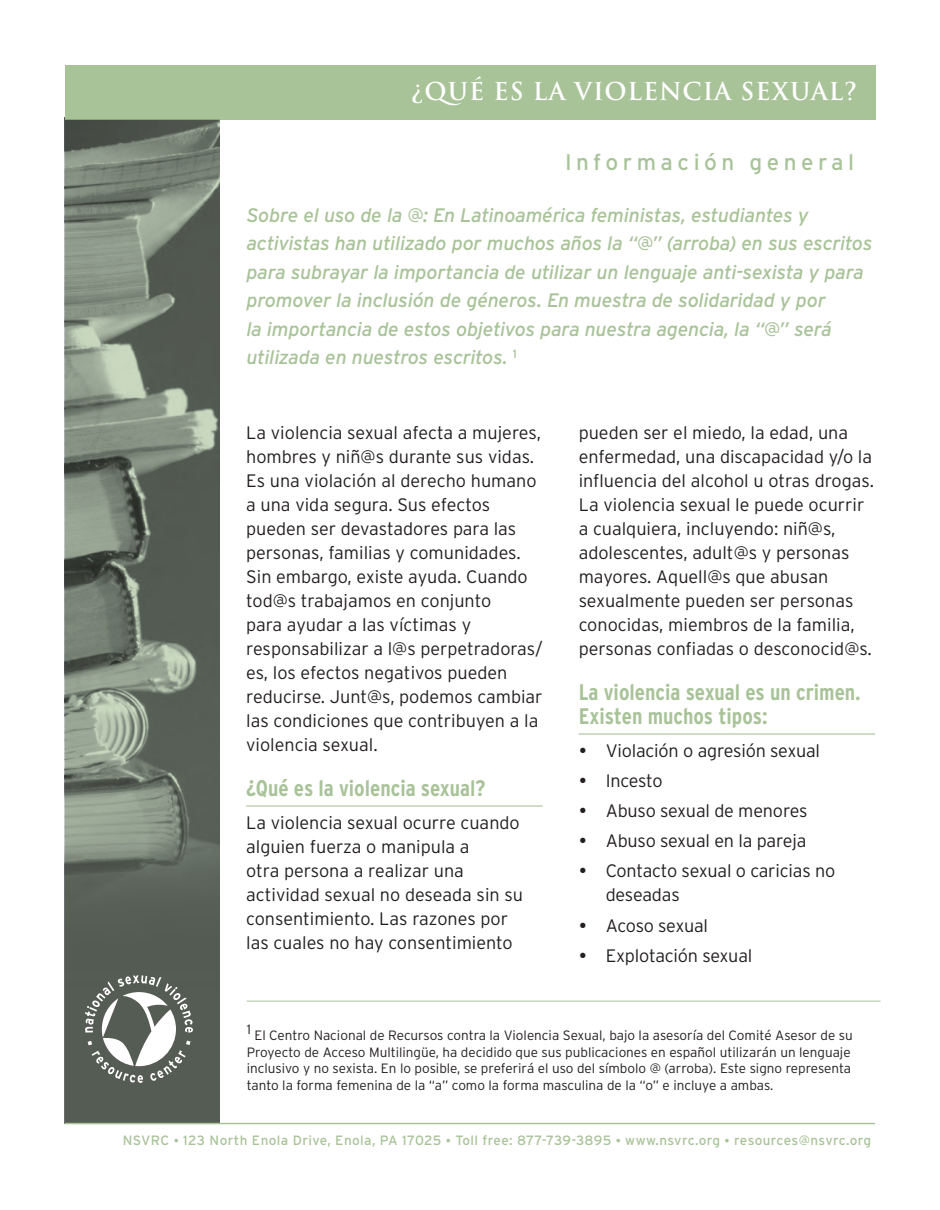
<style>
.page{position:relative;width:940px;height:1210px;background:#fff}
.page>*{position:absolute;margin:0;border:0;box-sizing:border-box;transform-origin:0 0}
.t1{font:700 24px "Trajan Pro";letter-spacing:.04em;color:#fff}
.Subhead_w__rule__Ove{font:700 condensed 22.5px/24px "Interstate";color:#a9c399}
.t2{font:22.5px "Interstate";letter-spacing:.2em;color:#a9c399}
.Summary{font:italic 19.5px/28.5px "Interstate";letter-spacing:-.015em;color:#a9c399}
.Body_text{font:300 18px/24px "Interstate";color:#231f20}
.Body_bullet{font:300 18px/24px "Interstate";letter-spacing:-.01em;color:#231f20}
.Body_text-2{font:300 13.5px/16.5px "Interstate";color:#231f20}
.Footer_Celery__Overv{font:13.5px "Interstate";letter-spacing:.03em;color:#a9c399}
.s1{font-size:12px}
</style>
<div class="page">
<div style="left:65px;top:65px;width:810px;height:54px;background:#a9c399"></div>
<hr style="left:246px;top:805px;width:296px;height:1px;background:#a9c399">
<hr style="left:578px;top:733px;width:297px;height:1px;background:#a9c399">
<svg style="left:65px;top:119px;width:155px;height:1003px;background:#6d776b"></svg>
<svg style="left:85px;top:975px;width:108px;height:108px"></svg>
<hr style="left:65px;top:1122px;width:810px;height:2px;background:#a9c399">
<hr style="left:247px;top:1000px;width:633px;height:1px;background:#a9c399">
<p class="t1" style="left:411px;top:77px;width:448px">¿QUÉ ES LA VIOLENCIA SEXUAL?</p>
<p class="t2" style="left:565px;top:149px;width:290px">Información general</p>
<p class="Summary" style="left:246px;top:200px;width:627px">Sobre el uso de la @: En Latinoamérica feministas, estudiantes y activistas han utilizado por muchos años la “@” (arroba) en sus escritos para subrayar la importancia de utilizar un lenguaje anti-sexista y para promover la inclusión de géneros. En muestra de solidaridad y por<br>la importancia de estos objetivos para nuestra agencia, la “@” será utilizada en nuestros escritos. <sup>1</sup></p>
<p class="Body_text" style="left:246px;top:421px;width:298px">La violencia sexual afecta a mujeres, hombres y niñ@s durante sus vidas.<br>Es una violación al derecho humano a una vida segura. Sus efectos pueden ser devastadores para las personas, familias y comunidades.<br>Sin embargo, existe ayuda. Cuando tod@s trabajamos en conjunto<br>para ayudar a las víctimas y responsabilizar a l@s perpetradoras/ es, los efectos negativos pueden reducirse. Junt@s, podemos cambiar las condiciones que contribuyen a la violencia sexual.</p>
<p class="Subhead_w__rule__Ove" style="left:246px;top:776px;width:241px">¿Qué es la violencia sexual?</p>
<p class="Body_text" style="left:246px;top:811px;width:278px">La violencia sexual ocurre cuando alguien fuerza o manipula a<br>otra persona a realizar una actividad sexual no deseada sin su consentimiento. Las razones por las cuales no hay consentimiento</p>
<p class="Body_text" style="left:578px;top:421px;width:297px">pueden ser el miedo, la edad, una enfermedad, una discapacidad y/o la influencia del alcohol u otras drogas.<br>La violencia sexual le puede ocurrir a cualquiera, incluyendo: niñ@s, adolescentes, adult@s y personas mayores. Aquell@s que abusan sexualmente pueden ser personas conocidas, miembros de la familia, personas confiadas o desconocid@s.</p>
<p class="Subhead_w__rule__Ove" style="left:578px;top:680px;width:284px">La violencia sexual es un crimen.<br>Existen muchos tipos:</p>
<p class="Body_bullet" style="left:605px;top:739px;width:216px">Violación o agresión sexual</p>
<p class="Body_bullet" style="left:605px;top:769px;width:58px">Incesto</p>
<p class="Body_bullet" style="left:605px;top:799px;width:203px">Abuso sexual de menores</p>
<p class="Body_bullet" style="left:605px;top:829px;width:202px">Abuso sexual en la pareja</p>
<p class="Body_bullet" style="left:605px;top:859px;width:231px">Contacto sexual o caricias no deseadas</p>
<p class="Body_bullet" style="left:605px;top:913px;width:104px">Acoso sexual</p>
<p class="Body_bullet" style="left:605px;top:943px;width:148px">Explotación sexual</p>
<p class="Body_text-2" style="left:247px;top:1027px;width:607px">1 El Centro Nacional de Recursos contra la Violencia Sexual, bajo la asesoría del Comité Asesor de su Proyecto de Acceso Multilingüe, ha decidido que sus publicaciones en español utilizarán un lenguaje inclusivo y no sexista. En lo posible, se preferirá el uso del símbolo @ (arroba). Este signo representa tanto la forma femenina de la “a” como la forma masculina de la “o” e incluye a ambas.</p>
<p class="Footer_Celery__Overv" style="left:123px;top:1132px;width:750px">NSVRC <span class="s1">•</span> 123 North Enola Drive, Enola, PA 17025 <span class="s1">•</span> Toll free: 877-739-3895 <span class="s1">•</span> www.nsvrc.org <span class="s1">•</span> resources@nsvrc.org</p>
</div>
